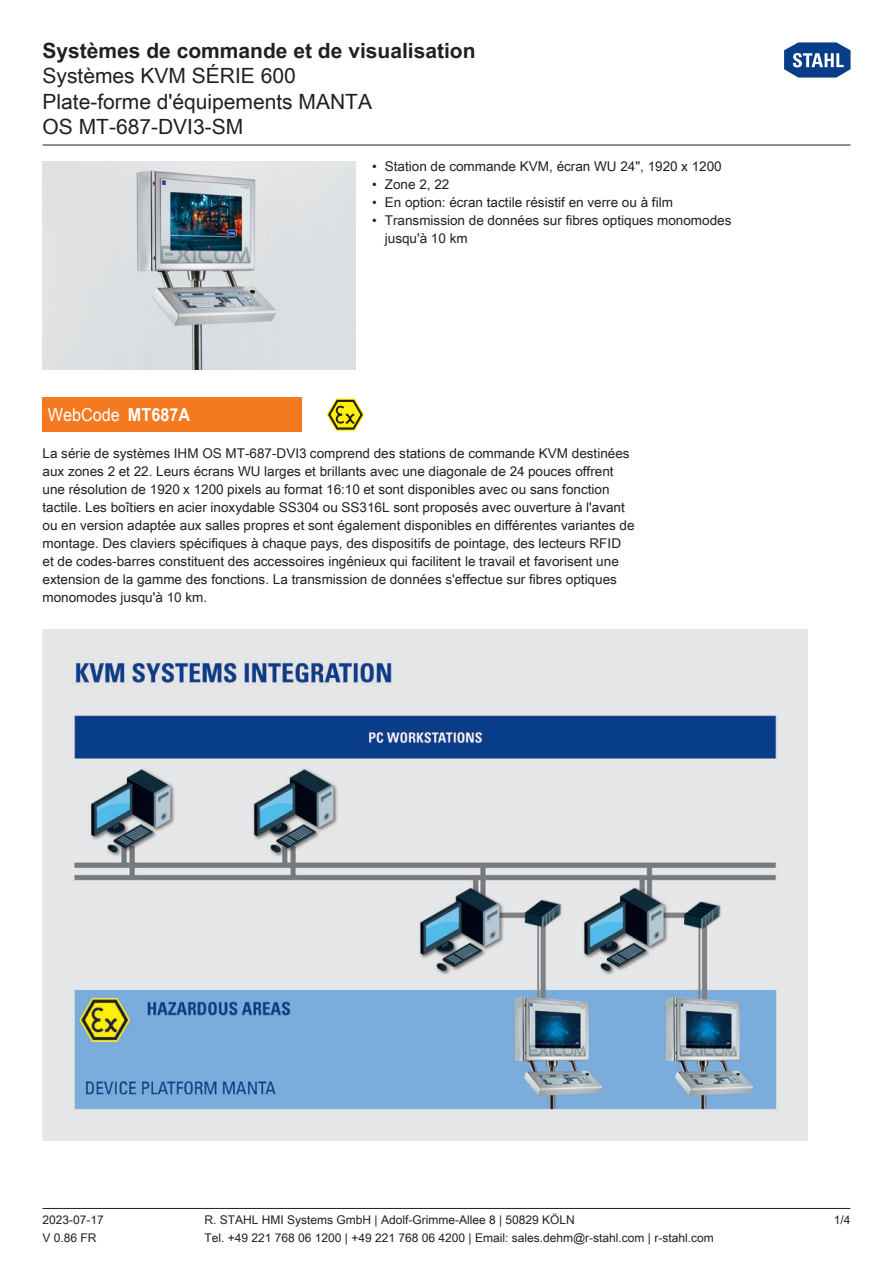
<style>
.page{position:relative;width:893px;height:1263px;background:#fff}
.page>*{position:absolute;margin:0;border:0;box-sizing:border-box;transform-origin:0 0}
.t1{font:21px/25.5px "Arial Unicode MS";color:#231f20}
.t2{font:700 21px "Arial Unicode MS";color:#231f20}
.WebCode{font:18px "Arial Unicode MS";color:#fff;scale:.9 1}
._00_Basic_ParaStyle{font:13.5px/18px "Arial Unicode MS";color:#231f20}
.t3{font:12px "Arial Unicode MS";color:#231f20}
.s1{font-weight:700}
</style>
<div class="page">
<hr style="left:43px;top:1208px;width:807px;height:1px;background:#231f20">
<hr style="left:43px;top:145px;width:807px;height:1px;background:#231f20">
<svg style="left:784px;top:42px;width:67px;height:36px"></svg>
<img style="left:43px;top:630px;width:765px;height:510px">
<img style="left:43px;top:162px;width:312px;height:208px">
<div style="left:43px;top:398px;width:259px;height:34px;background:#f47921"></div>
<svg style="left:327px;top:399px;width:37px;height:32px"></svg>
<h1 class="t2" style="left:43px;top:35px;width:434px">Systèmes de commande et de visualisation</h1>
<h1 class="t1" style="left:43px;top:62px;width:331px">Systèmes KVM SÉRIE 600<br>Plate-forme d'équipements MANTA<br>OS MT-687-DVI3-SM</h1>
<p class="_00_Basic_ParaStyle" style="left:372px;top:157px;width:351px">• Station de commande KVM, écran WU 24", 1920 x 1200</p>
<p class="_00_Basic_ParaStyle" style="left:372px;top:175px;width:79px">• Zone 2, 22</p>
<p class="_00_Basic_ParaStyle" style="left:372px;top:193px;width:302px">• En option: écran tactile résistif en verre ou à film</p>
<p class="_00_Basic_ParaStyle" style="left:385px;top:211px;width:348px;text-indent:-13px">• Transmission de données sur fibres optiques monomodes jusqu'à 10 km</p>
<p class="WebCode" style="left:48px;top:402px;width:160px">WebCode <span class="s1">MT687A</span></p>
<p class="_00_Basic_ParaStyle" style="left:43px;top:444px;width:594px">La série de systèmes IHM OS MT-687-DVI3 comprend des stations de commande KVM destinées aux zones 2 et 22. Leurs écrans WU larges et brillants avec une diagonale de 24 pouces offrent une résolution de 1920 x 1200 pixels au format 16:10 et sont disponibles avec ou sans fonction tactile. Les boîtiers en acier inoxydable SS304 ou SS316L sont proposés avec ouverture à l'avant ou en version adaptée aux salles propres et sont également disponibles en différentes variantes de montage. Des claviers spécifiques à chaque pays, des dispositifs de pointage, des lecteurs RFID et de codes-barres constituent des accessoires ingénieux qui facilitent le travail et favorisent une extension de la gamme des fonctions. La transmission de données s'effectue sur fibres optiques monomodes jusqu'à 10 km.</p>
<p class="t3" style="left:43px;top:1211px;width:63px">2023-07-17</p>
<p class="t3" style="left:205px;top:1211px;width:372px">R. STAHL HMI Systems GmbH | Adolf-Grimme-Allee 8 | 50829 KÖLN</p>
<p class="t3" style="left:834px;top:1211px;width:18px">1/4</p>
<p class="t3" style="left:43px;top:1229px;width:56px">V 0.86 FR</p>
<p class="t3" style="left:205px;top:1229px;width:511px">Tel. +49 221 768 06 1200 | +49 221 768 06 4200 | Email: sales.dehm@r-stahl.com | r-stahl.com</p>
</div>
